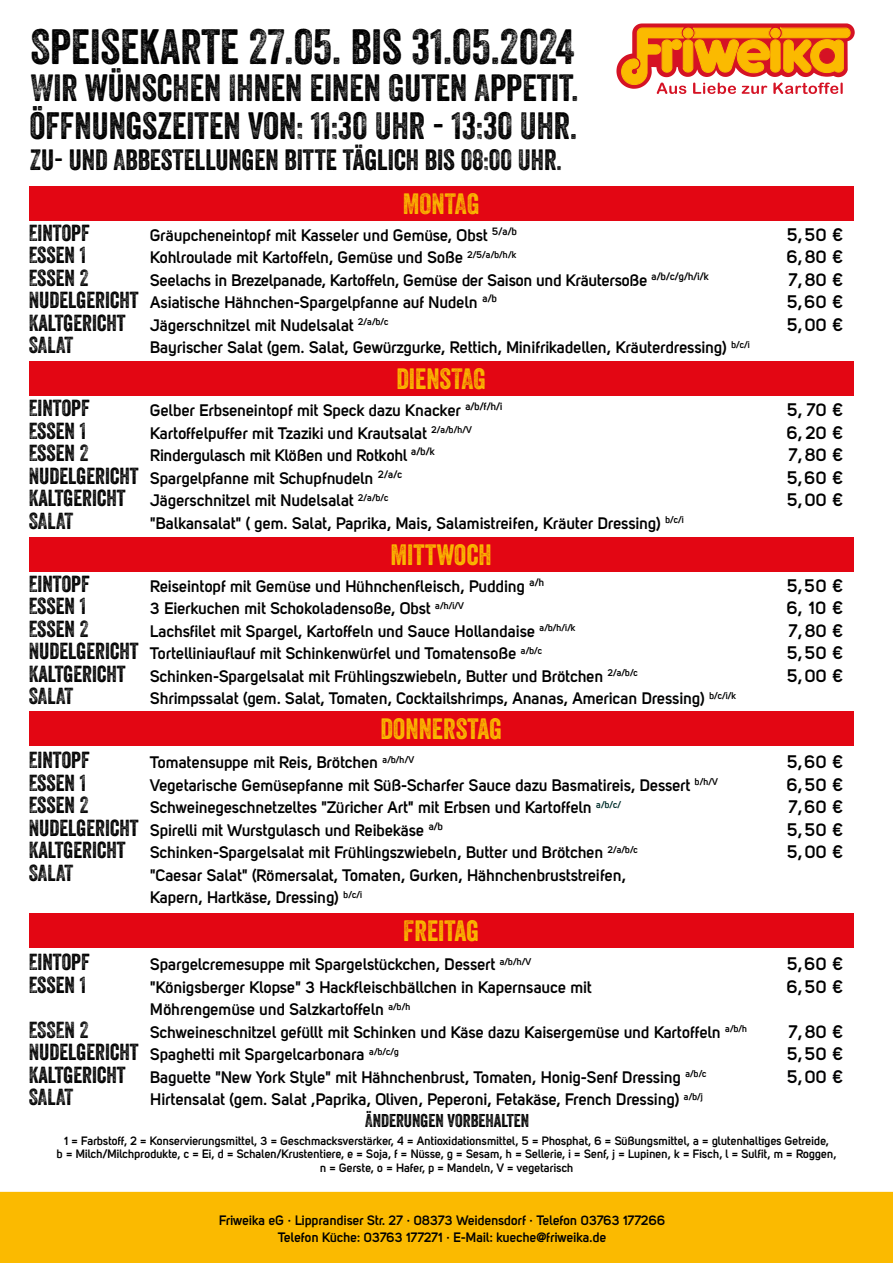
<style>
.page{position:relative;width:893px;height:1263px;background:#fff}
.page>*{position:absolute;margin:0;border:0;box-sizing:border-box;transform-origin:0 0}
.t1{font:48px "Veneer Two";color:#000}
.t2{font:36.9px "Veneer Two";color:#000}
.t3{font:36.75px "Veneer Two";color:#000}
.t4{font:28.5px "Veneer Two";color:#000}
.t5{font:28.5px "Veneer Two";color:#fbba00}
.t6{font:22.5px "Veneer Two";color:#000}
.t7{font:700 18px "Uni Sans Semi";color:#000}
.t8{font:18px "Veneer Two";color:#000}
.t9{font:700 18px "Uni Sans Semi";color:#020203}
.t10{font:700 16.5px/22.5px "Uni Sans Semi";color:#000}
.t11{font:700 16.5px "Uni Sans Semi";color:#020203}
.t12{font:700 16.5px "Uni Sans Semi";color:#010202}
.t13{font:700 13.5px/16.5px "Uni Sans Semi";color:#000;text-align:center}
.t14{font:700 12px/13.5px "Uni Sans Semi";color:#000;text-align:center}
.s1{font-family:"Veneer Two";font-weight:400;font-size:22.5px}
.s2{font-family:"Veneer Two";font-weight:400;font-size:22.5px;color:#000}
</style>
<div class="page">
<div style="left:0;top:1192px;width:893px;height:71px;background:#fbba00"></div>
<svg style="left:616px;top:23px;width:239px;height:71px"></svg>
<div style="left:29px;top:187px;width:825px;height:34px;background:#e30613"></div>
<div style="left:29px;top:538px;width:825px;height:34px;background:#e30613"></div>
<div style="left:29px;top:711px;width:825px;height:34px;background:#e30613"></div>
<div style="left:29px;top:913px;width:825px;height:34px;background:#e30613"></div>
<div style="left:29px;top:361px;width:825px;height:34px;background:#e30613"></div>
<h1 class="t1" style="left:30px;top:17px;width:545px">SPEISEKARTE 27.05. BIS 31.05.2024</h1>
<h3 class="t3" style="left:31px;top:65px;width:549px">WIR WÜNSCHEN IHNEN EINEN GUTEN APPETIT.</h3>
<h2 class="t2" style="left:30px;top:103px;width:549px">ÖFFNUNGSZEITEN VON: 11:30 UHR - 13:30 UHR.</h2>
<h3 class="t4" style="left:30px;top:142px;width:534px">ZU- UND ABBESTELLUNGEN BITTE TÄGLICH BIS 08:00 UHR.</h3>
<h3 class="t5" style="left:403px;top:187px;width:78px">MONTAG</h3>
<h3 class="t6" style="left:29px;top:219px;width:63px">EINTOPF</h3>
<p class="t10" style="left:150px;top:223px;width:368px">Gräupcheneintopf mit Kasseler und Gemüse, Obst <sup>5/a/b</sup></p>
<p class="t7" style="left:787px;top:223px;width:58px">5,50 €</p>
<h3 class="t6" style="left:29px;top:241px;width:59px">ESSEN 1</h3>
<p class="t10" style="left:150px;top:246px;width:368px">Kohlroulade mit Kartoffeln, Gemüse und Soße <sup>2/5/a/b/h/k</sup></p>
<p class="t7" style="left:787px;top:246px;width:58px">6,80 €</p>
<h3 class="t6" style="left:29px;top:264px;width:61px">ESSEN 2</h3>
<p class="t10" style="left:150px;top:268px;width:560px">Seelachs in Brezelpanade, Kartoffeln, Gemüse der Saison und Kräutersoße <sup>a/b/c/g/h/i/k</sup></p>
<p class="t7" style="left:789px;top:268px;width:56px">7,80 €</p>
<p class="t10" style="left:29px;top:291px;width:470px"><span class="s1">NUDELGERICHT</span> Asiatische Hähnchen-Spargelpfanne auf Nudeln <sup>a/b</sup></p>
<p class="t7" style="left:787px;top:291px;width:58px">5,60 €</p>
<p class="t10" style="left:29px;top:313px;width:361px"><span class="s1">KALTGERICHT</span> Jägerschnitzel mit Nudelsalat <sup>2/a/b/c</sup></p>
<p class="t7" style="left:787px;top:313px;width:58px">5,00 €</p>
<h3 class="t6" style="left:29px;top:331px;width:46px">SALAT</h3>
<p class="t10" style="left:150px;top:336px;width:601px">Bayrischer Salat (gem. Salat, Gewürzgurke, Rettich, Minifrikadellen, Kräuterdressing) <sup>b/c/i</sup></p>
<h3 class="t5" style="left:396px;top:361px;width:91px">DIENSTAG</h3>
<h3 class="t6" style="left:29px;top:395px;width:63px">EINTOPF</h3>
<p class="t10" style="left:150px;top:399px;width:354px">Gelber Erbseneintopf mit Speck dazu Knacker <sup>a/b/f/h/i</sup></p>
<p class="t7" style="left:787px;top:399px;width:58px">5, 70 €</p>
<h3 class="t6" style="left:29px;top:417px;width:59px">ESSEN 1</h3>
<p class="t10" style="left:150px;top:422px;width:323px">Kartoffelpuffer mit Tzaziki und Krautsalat <sup>2/a/b/h/V</sup></p>
<p class="t7" style="left:787px;top:422px;width:58px">6, 20 €</p>
<h3 class="t6" style="left:29px;top:440px;width:61px">ESSEN 2</h3>
<p class="t10" style="left:150px;top:444px;width:286px">Rindergulasch mit Klößen und Rotkohl <sup>a/b/k</sup></p>
<p class="t7" style="left:789px;top:444px;width:56px">7,80 €</p>
<p class="t10" style="left:29px;top:467px;width:375px"><span class="s1">NUDELGERICHT</span> Spargelpfanne mit Schupfnudeln <sup>2/a/c</sup></p>
<p class="t7" style="left:787px;top:467px;width:58px">5,60 €</p>
<p class="t10" style="left:29px;top:489px;width:361px"><span class="s1">KALTGERICHT</span> Jägerschnitzel mit Nudelsalat <sup>2/a/b/c</sup></p>
<p class="t7" style="left:787px;top:489px;width:58px">5,00 €</p>
<h3 class="t6" style="left:29px;top:507px;width:46px">SALAT</h3>
<p class="t10" style="left:150px;top:512px;width:535px">"Balkansalat" ( gem. Salat, Paprika, Mais, Salamistreifen, Kräuter Dressing) <sup>b/c/i</sup></p>
<h3 class="t5" style="left:390px;top:538px;width:103px">MITTWOCH</h3>
<h3 class="t6" style="left:29px;top:570px;width:63px">EINTOPF</h3>
<p class="t10" style="left:150px;top:574px;width:395px">Reiseintopf mit Gemüse und Hühnchenfleisch, Pudding <sup>a/h</sup></p>
<p class="t7" style="left:787px;top:574px;width:58px">5,50 €</p>
<h3 class="t6" style="left:29px;top:592px;width:59px">ESSEN 1</h3>
<p class="t10" style="left:150px;top:597px;width:315px">3 Eierkuchen mit Schokoladensoße, Obst <sup>a/h/i/V</sup></p>
<p class="t7" style="left:787px;top:597px;width:58px">6, 10 €</p>
<h3 class="t6" style="left:29px;top:615px;width:61px">ESSEN 2</h3>
<p class="t10" style="left:150px;top:619px;width:427px">Lachsfilet mit Spargel, Kartoffeln und Sauce Hollandaise <sup>a/b/h/i/k</sup></p>
<p class="t7" style="left:789px;top:619px;width:56px">7,80 €</p>
<p class="t10" style="left:29px;top:642px;width:515px"><span class="s1">NUDELGERICHT</span> Tortelliniauflauf mit Schinkenwürfel und Tomatensoße <sup>a/b/c</sup></p>
<p class="t7" style="left:787px;top:642px;width:58px">5,50 €</p>
<p class="t10" style="left:29px;top:664px;width:611px"><span class="s1">KALTGERICHT</span> Schinken-Spargelsalat mit Frühlingszwiebeln, Butter und Brötchen <sup>2/a/b/c</sup></p>
<p class="t7" style="left:787px;top:664px;width:58px">5,00 €</p>
<h3 class="t6" style="left:29px;top:682px;width:46px">SALAT</h3>
<p class="t12" style="left:150px;top:688px;width:587px">Shrimpssalat (gem. Salat, Tomaten, Cocktailshrimps, Ananas, American Dressing) <sup>b/c/i/k</sup></p>
<h3 class="t5" style="left:380px;top:711px;width:123px">DONNERSTAG</h3>
<h3 class="t6" style="left:29px;top:747px;width:63px">EINTOPF</h3>
<p class="t10" style="left:150px;top:751px;width:266px">Tomatensuppe mit Reis, Brötchen <sup>a/b/h/V</sup></p>
<p class="t7" style="left:787px;top:751px;width:58px">5,60 €</p>
<h3 class="t6" style="left:29px;top:769px;width:59px">ESSEN 1</h3>
<p class="t10" style="left:150px;top:774px;width:569px">Vegetarische Gemüsepfanne mit Süß-Scharfer Sauce dazu Basmatireis, Dessert <sup>b/h/V</sup></p>
<p class="t7" style="left:787px;top:774px;width:58px">6,50 €</p>
<h3 class="t6" style="left:29px;top:792px;width:61px">ESSEN 2</h3>
<p class="t10" style="left:150px;top:796px;width:472px">Schweinegeschnetzeltes "Züricher Art" mit Erbsen und Kartoffeln <sup>a/b/c/</sup></p>
<p class="t7" style="left:789px;top:796px;width:56px">7,60 €</p>
<p class="t10" style="left:29px;top:819px;width:416px"><span class="s1">NUDELGERICHT</span> Spirelli mit Wurstgulasch und Reibekäse <sup>a/b</sup></p>
<p class="t7" style="left:787px;top:819px;width:58px">5,50 €</p>
<p class="t10" style="left:29px;top:841px;width:611px"><span class="s1">KALTGERICHT</span> Schinken-Spargelsalat mit Frühlingszwiebeln, Butter und Brötchen <sup>2/a/b/c</sup></p>
<p class="t7" style="left:787px;top:841px;width:58px">5,00 €</p>
<h3 class="t6" style="left:29px;top:859px;width:46px">SALAT</h3>
<p class="t10" style="left:150px;top:864px;width:477px">"Caesar Salat" (Römersalat, Tomaten, Gurken, Hähnchenbruststreifen,<br>Kapern, Hartkäse, Dressing) <sup>b/c/i</sup></p>
<h3 class="t5" style="left:403px;top:913px;width:77px">FREITAG</h3>
<h3 class="t6" style="left:29px;top:948px;width:63px">EINTOPF</h3>
<p class="t10" style="left:150px;top:953px;width:383px">Spargelcremesuppe mit Spargelstückchen, Dessert <sup>a/b/h/V</sup></p>
<p class="t7" style="left:787px;top:953px;width:58px">5,60 €</p>
<h3 class="t6" style="left:29px;top:971px;width:59px">ESSEN 1</h3>
<p class="t10" style="left:150px;top:975px;width:443px">"Königsberger Klopse" 3 Hackfleischbällchen in Kapernsauce mit</p>
<p class="t7" style="left:787px;top:975px;width:58px">6,50 €</p>
<p class="t10" style="left:150px;top:998px;width:262px">Möhrengemüse und Salzkartoffeln <sup>a/b/h</sup></p>
<h3 class="t6" style="left:29px;top:1016px;width:61px">ESSEN 2</h3>
<p class="t10" style="left:150px;top:1020px;width:598px">Schweineschnitzel gefüllt mit Schinken und Käse dazu Kaisergemüse und Kartoffeln <sup>a/b/h</sup></p>
<p class="t7" style="left:789px;top:1020px;width:56px">7,80 €</p>
<p class="t10" style="left:29px;top:1043px;width:372px"><span class="s1">NUDELGERICHT</span> Spaghetti mit Spargelcarbonara <sup>a/b/c/g</sup></p>
<p class="t7" style="left:787px;top:1043px;width:58px">5,50 €</p>
<p class="t11" style="left:29px;top:1067px;width:679px"><span class="s2">KALTGERICHT</span> Baguette "New York Style" mit Hähnchenbrust, Tomaten, Honig-Senf Dressing <sup>a/b/c</sup></p>
<p class="t9" style="left:787px;top:1065px;width:58px">5,00 €</p>
<h3 class="t6" style="left:29px;top:1083px;width:46px">SALAT</h3>
<p class="t10" style="left:150px;top:1088px;width:554px">Hirtensalat (gem. Salat ,Paprika, Oliven, Peperoni, Fetakäse, French Dressing) <sup>a/b/j</sup></p>
<p class="t8" style="left:365px;top:1110px;width:166px">ÄNDERUNGEN VORBEHALTEN</p>
<p class="t14" style="left:57px;top:1133px;width:781px">1 = Farbstoff, 2 = Konservierungsmittel, 3 = Geschmacksverstärker, 4 = Antioxidationsmittel, 5 = Phosphat, 6 = Süßungsmittel, a = glutenhaltiges Getreide,<br>b = Milch/Milchprodukte, c = Ei, d = Schalen/Krustentiere, e = Soja, f = Nüsse, g = Sesam, h = Sellerie, i = Senf, j = Lupinen, k = Fisch, l = Sulfit, m = Roggen, n = Gerste, o = Hafer, p = Mandeln, V = vegetarisch</p>
<p class="t13" style="left:219px;top:1212px;width:448px">Friweika eG · Lipprandiser Str. 27 · 08373 Weidensdorf · Telefon 03763 177266<br>Telefon Küche: 03763 177271 · E-Mail: kueche@friweika.de</p>
</div>
